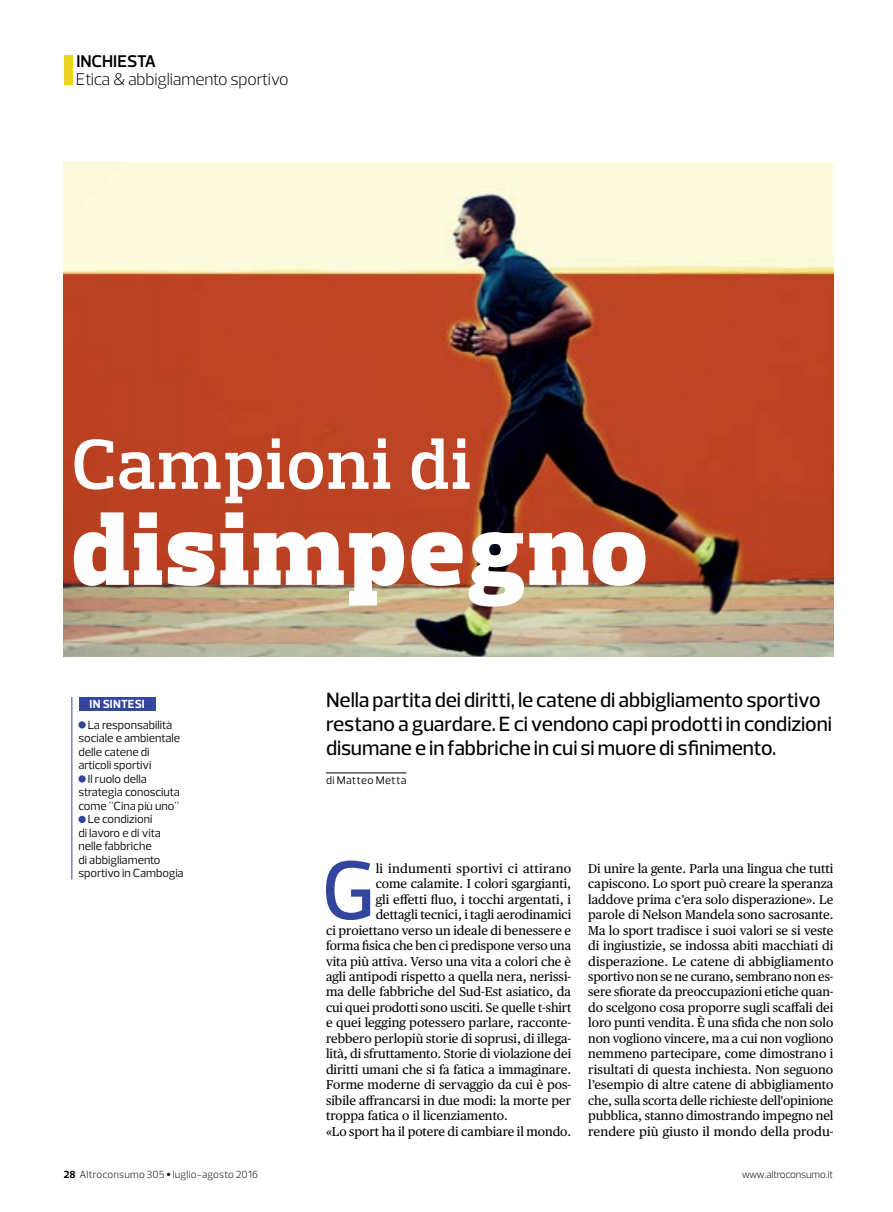
<style>
.page{position:relative;width:893px;height:1212px;background:#fff}
.page>*{position:absolute;margin:0;border:0;box-sizing:border-box;transform-origin:0 0}
._3_4_3_OER_Subhead{font:900 103.5px "Prelo Slab";letter-spacing:.03em;color:#fff}
._1_3_Body_Copy_capit{font:500 84.9px "Prelo";color:#32469e}
._3_4_3_OER_Subhead-2{font:600 72px "Prelo Slab";letter-spacing:.025em;color:#fff}
._1_2_Sommario{font:500 21px/24px "Prelo";letter-spacing:-.005em;color:#000}
._1_8_1_Running_Head{font:300 17.25px "Prelo";letter-spacing:-.01em;color:#000}
._1_8_Running_Head_In{font:600 17.25px "Prelo";color:#000}
._1_3_Body_Copy{font:12.75px/15.5px "Publico Text";color:#000;text-align:justify}
._1_3_Body_Copy_capit-2{font:12.75px "Publico Text";color:#000}
._1_3_Body_Copy_capit-3{font:12.75px "Publico Text";letter-spacing:.02em;color:#000}
._3_1_ITF_FOM_box_cop{font:12px/13.5px "Prelo";color:#000}
._3_1_ITF_FOM_Box_tit{font:700 12px "Prelo";letter-spacing:.015em;color:#fff}
.firma_ORIGINALE{font:11.25px "Prelo";letter-spacing:.035em;color:#000}
.Numero_della_pagin{font:300 10.5px "Prelo";letter-spacing:.015em;color:#000}
.sito_piè_della_pag{font:300 10.5px "Prelo";letter-spacing:-.01em;color:#000}
.s1{font-weight:700}
.s2{font-family:"Publico Text";font-weight:400}
</style>
<div class="page">
<div style="left:64px;top:55px;width:8px;height:30px;background:#efd522"></div>
<img style="left:64px;top:162px;width:769px;height:494px">
<div style="left:78px;top:721px;width:8px;height:7px;background:#32469e;border-radius:50%"></div>
<div style="left:78px;top:775px;width:8px;height:7px;background:#32469e;border-radius:50%"></div>
<div style="left:78px;top:816px;width:8px;height:7px;background:#32469e;border-radius:50%"></div>
<hr style="left:72px;top:697px;width:1px;height:182px;background:#32469e">
<div style="left:79px;top:697px;width:77px;height:14px;background:#32469e"></div>
<hr style="left:326px;top:773px;width:80px;height:1px;background:#000">
<p class="_1_8_Running_Head_In" style="left:76px;top:51px;width:81px">INCHIESTA</p>
<p class="_1_8_1_Running_Head" style="left:76px;top:69px;width:214px">Etica &amp; abbigliamento sportivo</p>
<p class="_3_4_3_OER_Subhead-2" style="left:72px;top:420px;width:401px">Campioni di</p>
<p class="_3_4_3_OER_Subhead" style="left:72px;top:486px;width:577px">disimpegno</p>
<p class="_3_1_ITF_FOM_Box_tit" style="left:90px;top:697px;width:57px">IN SINTESI</p>
<p class="_3_1_ITF_FOM_box_cop" style="left:78px;top:718px;width:103px;text-indent:9px">La responsabilità sociale e ambientale delle catene di articoli sportivi</p>
<p class="_3_1_ITF_FOM_box_cop" style="left:78px;top:772px;width:103px;text-indent:9px">Il ruolo della strategia conosciuta come "Cina più uno"</p>
<p class="_3_1_ITF_FOM_box_cop" style="left:78px;top:812px;width:107px;text-indent:9px">Le condizioni<br>di lavoro e di vita nelle fabbriche<br>di abbigliamento sportivo in Cambogia</p>
<p class="_1_2_Sommario" style="left:326px;top:688px;width:507px">Nella partita dei diritti, le catene di abbigliamento sportivo restano a guardare. E ci vendono capi prodotti in condizioni disumane e in fabbriche in cui si muore di sfinimento.</p>
<p class="firma_ORIGINALE" style="left:326px;top:773px;width:82px">di Matteo Metta</p>
<p class="_1_3_Body_Copy_capit" style="left:321px;top:838px;width:56px">G</p>
<p class="_1_3_Body_Copy_capit-3" style="left:376px;top:861px;width:197px">li indumenti sportivi ci attirano</p>
<p class="_1_3_Body_Copy_capit-2" style="left:376px;top:876px;width:197px">come calamite. I colori sgargianti,</p>
<p class="_1_3_Body_Copy_capit-2" style="left:376px;top:892px;width:197px">gli effetti fluo, i tocchi argentati, i</p>
<p class="_1_3_Body_Copy_capit-2" style="left:376px;top:907px;width:197px">dettagli tecnici, i tagli aerodinamici</p>
<p class="_1_3_Body_Copy_capit-2" style="left:326px;top:923px;width:247px">ci proiettano verso un ideale di benessere e</p>
<p class="_1_3_Body_Copy_capit-2" style="left:326px;top:938px;width:247px">forma fisica che ben ci predispone verso una</p>
<p class="_1_3_Body_Copy_capit-2" style="left:326px;top:953px;width:247px">vita più attiva. Verso una vita a colori che è</p>
<p class="_1_3_Body_Copy_capit-2" style="left:326px;top:969px;width:247px">agli antipodi rispetto a quella nera, nerissi-</p>
<p class="_1_3_Body_Copy_capit-2" style="left:326px;top:984px;width:247px">ma delle fabbriche del Sud-Est asiatico, da</p>
<p class="_1_3_Body_Copy_capit-2" style="left:326px;top:1000px;width:247px">cui quei prodotti sono usciti. Se quelle t-shirt</p>
<p class="_1_3_Body_Copy_capit-2" style="left:326px;top:1015px;width:247px">e quei legging potessero parlare, racconte-</p>
<p class="_1_3_Body_Copy_capit-2" style="left:326px;top:1031px;width:247px">rebbero perlopiù storie di soprusi, di illega-</p>
<p class="_1_3_Body_Copy_capit-2" style="left:326px;top:1046px;width:247px">lità, di sfruttamento. Storie di violazione dei</p>
<p class="_1_3_Body_Copy_capit-2" style="left:326px;top:1062px;width:247px">diritti umani che si fa fatica a immaginare.</p>
<p class="_1_3_Body_Copy_capit-2" style="left:326px;top:1077px;width:247px">Forme moderne di servaggio da cui è pos-</p>
<p class="_1_3_Body_Copy_capit-2" style="left:326px;top:1093px;width:247px">sibile affrancarsi in due modi: la morte per</p>
<p class="_1_3_Body_Copy_capit-2" style="left:326px;top:1108px;width:183px">troppa fatica o il licenziamento.</p>
<p class="_1_3_Body_Copy" style="left:326px;top:1123px;width:247px">«Lo sport ha il potere di cambiare il mondo.</p>
<p class="_1_3_Body_Copy" style="left:588px;top:861px;width:247px">Di unire la gente. Parla una lingua che tutti capiscono. Lo sport può creare la speranza laddove prima c’era solo disperazione». Le parole di Nelson Mandela sono sacrosante.<br>Ma lo sport tradisce i suoi valori se si veste di ingiustizie, se indossa abiti macchiati di disperazione. Le catene di abbigliamento sportivo non se ne curano, sembrano non es&shy;sere sfiorate da preoccupazioni etiche quan&shy;do scelgono cosa proporre sugli scaffali dei loro punti vendita. È una sfida che non solo non vogliono vincere, ma a cui non vogliono nemmeno partecipare, come dimostrano i risultati di questa inchiesta. Non seguono l’esempio di altre catene di abbigliamento che, sulla scorta delle richieste dell'opinione pubblica, stanno dimostrando impegno nel rendere più giusto il mondo della produ-</p>
<p class="Numero_della_pagin" style="left:64px;top:1168px;width:196px"><span class="s1">28</span> Altroconsumo 305 <span class="s2">•</span> luglio-agosto 2016</p>
<p class="sito_piè_della_pag" style="left:742px;top:1168px;width:93px">www.altroconsumo.it</p>
</div>
